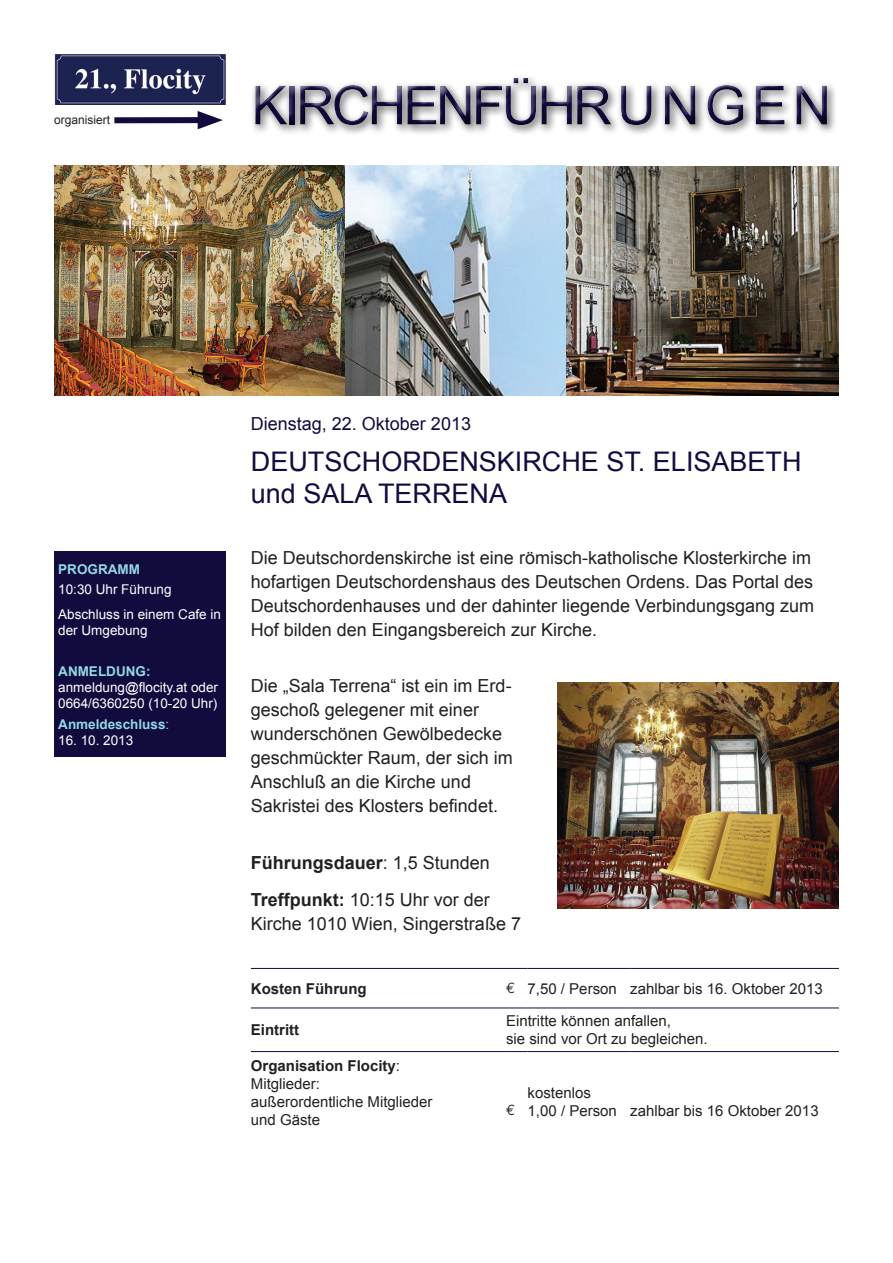
<style>
.page{position:relative;width:893px;height:1263px;background:#fff}
.page>*{position:absolute;margin:0;border:0;box-sizing:border-box;transform-origin:0 0}
.t1{font:54px "Arial";letter-spacing:-.06em;color:#120b3e}
.t2{font:27px/32.4px "Arial";color:#120b3e}
.t3{font:18px/24px "Arial";color:#231f20}
.t4{font:18px "Arial";color:#120b3e}
.t5{font:15px/18px "Arial";color:#231f20}
.t6{font:700 15px "Arial";color:#231f20}
.t7{font:15px "Euro Mono";color:#231f20}
.t8{font:13.5px/24.8px "Arial";color:#fff}
.t9{font:700 13.5px "Arial";color:#94d7e5}
.t10{font:12px "Arial";color:#231f20}
.s1{font-weight:400}
.s2{font-weight:700}
.s3{font-family:"Euro Mono"}
</style>
<div class="page">
<div style="left:114px;top:117px;width:94px;height:6px;background:#120b3e"></div>
<svg style="left:198px;top:111px;width:25px;height:18px"></svg>
<img style="left:54px;top:54px;width:172px;height:50px">
<div style="left:247px;top:72px;width:590px;height:64px;background:#231f20;opacity:.75"></div>
<hr style="left:251px;top:968px;width:255px;height:1px;background:#120b3e">
<svg style="left:506px;top:968px;width:22px;height:1px"></svg>
<hr style="left:528px;top:968px;width:102px;height:1px;background:#120b3e">
<hr style="left:630px;top:968px;width:209px;height:1px;background:#120b3e">
<hr style="left:251px;top:1008px;width:255px;height:1px;background:#120b3e">
<svg style="left:506px;top:1008px;width:22px;height:1px"></svg>
<hr style="left:528px;top:1008px;width:102px;height:1px;background:#120b3e">
<hr style="left:630px;top:1008px;width:209px;height:1px;background:#120b3e">
<hr style="left:251px;top:1051px;width:255px;height:1px;background:#120b3e">
<svg style="left:506px;top:1051px;width:22px;height:1px"></svg>
<hr style="left:528px;top:1051px;width:102px;height:1px;background:#120b3e">
<hr style="left:630px;top:1051px;width:209px;height:1px;background:#120b3e">
<div style="left:54px;top:552px;width:172px;height:205px;background:#120b3e"></div>
<img style="left:54px;top:166px;width:292px;height:229px">
<img style="left:566px;top:166px;width:273px;height:229px">
<img style="left:558px;top:682px;width:281px;height:226px">
<img style="left:346px;top:166px;width:220px;height:229px">
<p class="t10" style="left:54px;top:111px;width:58px">organisiert</p>
<h1 class="t1" style="left:251px;top:70px;width:581px">Kirchenführungen</h1>
<p class="t9" style="left:58px;top:560px;width:83px">Programm</p>
<p class="t8" style="left:58px;top:577px;width:164px">10:30 Uhr Führung<br>Abschluss in einem Cafe in</p>
<p class="t8" style="left:58px;top:618px;width:91px">der Umgebung</p>
<p class="t9" style="left:58px;top:662px;width:94px">Anmeldung:</p>
<p class="t8" style="left:58px;top:679px;width:161px;line-height:16.2px">anmeldung@flocity.at oder<br>0664/6360250 (10-20 Uhr)</p>
<p class="t9" style="left:58px;top:715px;width:113px">Anmeldeschluss<span class="s1">:</span></p>
<p class="t8" style="left:58px;top:728px;width:77px">16. 10. 2013</p>
<p class="t4" style="left:251px;top:412px;width:222px">Dienstag, 22. Oktober 2013</p>
<h2 class="t2" style="left:251px;top:445px;width:515px">DEUTSCHORDENSKIRCHE St. Elisabeth und SALA</h2>
<h2 class="t2" style="left:378px;top:478px;width:131px">TERRENA</h2>
<p class="t3" style="left:251px;top:546px;width:565px">Die Deutschordenskirche ist eine römisch-katholische Klosterkirche im hofartigen Deutschordenshaus des Deutschen Ordens. Das Portal des Deutschordenhauses und der dahinter liegende Verbindungsgang zum Hof bilden den Eingangsbereich zur Kirche.</p>
<p class="t3" style="left:251px;top:674px;width:264px">Die „Sala Terrena“ ist ein im Erd&shy;geschoß gelegener mit einer wunderschönen Gewölbedecke geschmückter Raum, der sich im<br>Anschluß an die Kirche und<br>Sakristei des Klosters befindet.</p>
<p class="t3" style="left:251px;top:844px;width:241px;line-height:36.8px"><span class="s2">Führungsdauer</span>: 1,5 Stunden<br><span class="s2">Treffpunkt:</span> 10:15 Uhr vor der</p>
<p class="t3" style="left:251px;top:911px;width:272px">Kirche 1010 Wien, Singerstraße 7</p>
<p class="t6" style="left:251px;top:978px;width:117px">Kosten Führung</p>
<p class="t5" style="left:506px;top:979px;width:318px"><span class="s3">E</span> 7,50 / Person zahlbar bis 16. Oktober 2013</p>
<p class="t6" style="left:251px;top:1020px;width:50px">Eintritt</p>
<p class="t5" style="left:506px;top:1012px;width:203px">Eintritte können anfallen,<br>sie sind vor Ort zu begleichen.</p>
<p class="t5" style="left:251px;top:1056px;width:183px"><span class="s2">Organisation Flocity</span>:<br>Mitglieder: außerordentliche Mitglieder und Gäste</p>
<p class="t5" style="left:528px;top:1083px;width:293px">kostenlos<br>1,00 / Person zahlbar bis 16 Oktober 2013</p>
<p class="t7" style="left:506px;top:1101px;width:10px">E</p>
</div>
